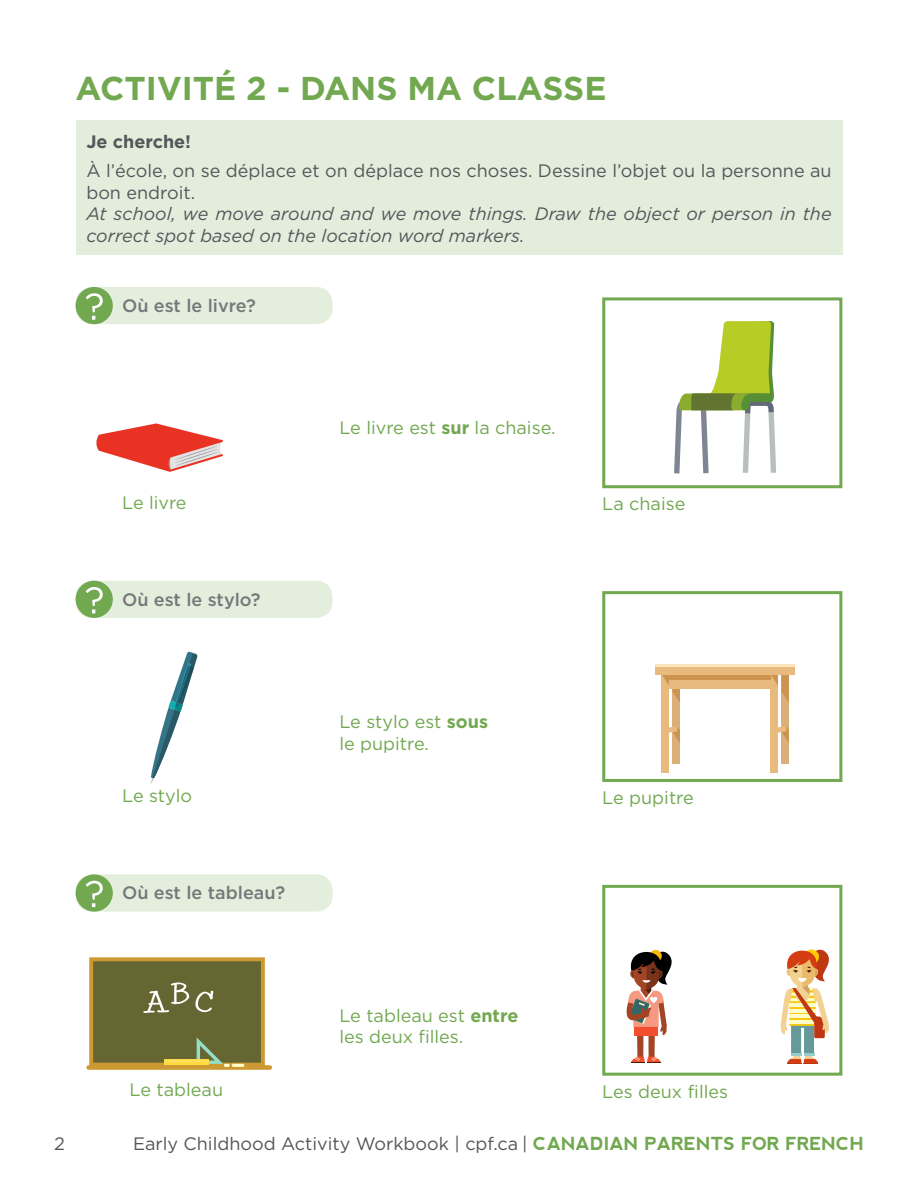
<style>
.page{position:relative;width:918px;height:1188px;background:#fff}
.page>*{position:absolute;margin:0;border:0;box-sizing:border-box;transform-origin:0 0}
.t1{font:700 33px "Gotham";color:#71a850}
.t2{font:18px/21.6px "Gotham";color:#54565a}
.t3{font:18px/21.6px "Gotham";color:#71a850}
.t4{font:italic 18px/21.6px "Gotham";color:#54565a}
.t5{font:500 18px "Gotham";color:#76777a}
.t6{font:700 18px "Gotham";color:#54565a}
.s1{font-weight:700}
.s2{font-family:"nevis";font-weight:700;color:#71a850}
</style>
<div class="page">
<div style="left:76px;top:874px;width:257px;height:38px;background:#e3eedc;border-radius:17px"></div>
<div style="left:76px;top:581px;width:257px;height:37px;background:#e3eedc;border-radius:17px"></div>
<div style="left:76px;top:287px;width:257px;height:37px;background:#e3eedc;border-radius:17px"></div>
<div style="left:76px;top:121px;width:766px;height:134px;background:#e3eddc"></div>
<div style="left:602px;top:297px;width:240px;height:191px;border:3px solid #71a850"></div>
<div style="left:76px;top:287px;width:37px;height:37px;background:#71a850;border-radius:50%"></div>
<svg style="left:86px;top:293px;width:17px;height:27px"></svg>
<div style="left:602px;top:591px;width:240px;height:191px;border:3px solid #71a850"></div>
<div style="left:76px;top:581px;width:37px;height:37px;background:#71a850;border-radius:50%"></div>
<svg style="left:86px;top:587px;width:17px;height:26px"></svg>
<div style="left:602px;top:885px;width:240px;height:191px;border:3px solid #71a850"></div>
<div style="left:76px;top:874px;width:37px;height:38px;background:#71a850;border-radius:50%"></div>
<svg style="left:86px;top:881px;width:17px;height:26px"></svg>
<svg style="left:781px;top:949px;width:48px;height:115px"></svg>
<svg style="left:626px;top:950px;width:46px;height:113px"></svg>
<svg style="left:150px;top:652px;width:48px;height:132px"></svg>
<svg style="left:96px;top:423px;width:127px;height:49px"></svg>
<svg style="left:674px;top:321px;width:102px;height:153px"></svg>
<div style="left:86px;top:1065px;width:186px;height:5px;background:#c93;border-radius:2px"></div>
<svg style="left:89px;top:957px;width:176px;height:110px;background:#78733b"></svg>
<div style="left:781px;top:670px;width:8px;height:94px;background:#dbb078"></div>
<svg style="left:778px;top:726px;width:11px;height:17px"></svg>
<div style="left:771px;top:672px;width:7px;height:101px;background:#e8ba7d"></div>
<div style="left:672px;top:670px;width:8px;height:94px;background:#dbb078"></div>
<svg style="left:669px;top:726px;width:11px;height:17px"></svg>
<svg style="left:771px;top:674px;width:18px;height:29px"></svg>
<div style="left:662px;top:672px;width:7px;height:101px;background:#e8ba7d"></div>
<svg style="left:662px;top:675px;width:18px;height:28px"></svg>
<div style="left:669px;top:679px;width:102px;height:10px;background:#e8ba7d"></div>
<div style="left:669px;top:674px;width:102px;height:6px;background:#cc944f"></div>
<div style="left:656px;top:664px;width:139px;height:10px;background:#e8ba7d"></div>
<hr style="left:656px;top:664px;width:139px;height:2px;background:#fce3ba">
<h1 class="t1" style="left:76px;top:69px;width:532px">ACTIVITÉ 2 - DANS MA CLASSE</h1>
<p class="t6" style="left:86px;top:131px;width:106px">Je cherche!</p>
<p class="t2" style="left:86px;top:160px;width:747px">À l’école, on se déplace et on déplace nos choses. Dessine l’objet ou la personne au bon endroit.</p>
<p class="t4" style="left:86px;top:203px;width:747px">At school, we move around and we move things. Draw the object or person in the correct spot based on the location word markers.</p>
<p class="t5" style="left:122px;top:294px;width:135px">Où est le livre?</p>
<p class="t3" style="left:122px;top:491px;width:66px">Le livre</p>
<p class="t5" style="left:122px;top:587px;width:140px">Où est le stylo?</p>
<p class="t3" style="left:122px;top:785px;width:72px">Le stylo</p>
<p class="t5" style="left:122px;top:881px;width:165px">Où est le tableau?</p>
<p class="t3" style="left:130px;top:1079px;width:95px">Le tableau</p>
<p class="t3" style="left:339px;top:417px;width:218px">Le livre est <span class="s1">sur</span> la chaise.</p>
<p class="t3" style="left:602px;top:493px;width:85px">La chaise</p>
<p class="t3" style="left:339px;top:711px;width:150px">Le stylo est <span class="s1">sous </span>le pupitre.</p>
<p class="t3" style="left:339px;top:1004px;width:181px">Le tableau est <span class="s1">entre </span>les deux filles.</p>
<p class="t3" style="left:602px;top:787px;width:93px">Le pupitre</p>
<p class="t3" style="left:602px;top:1080px;width:127px">Les deux filles</p>
<p class="t2" style="left:54px;top:1133px;width:12px">2</p>
<p class="t2" style="left:133px;top:1133px;width:732px">Early Childhood Activity Workbook | cpf.ca | <span class="s2">CANADIAN PARENTS FOR FRENCH</span></p>
</div>
